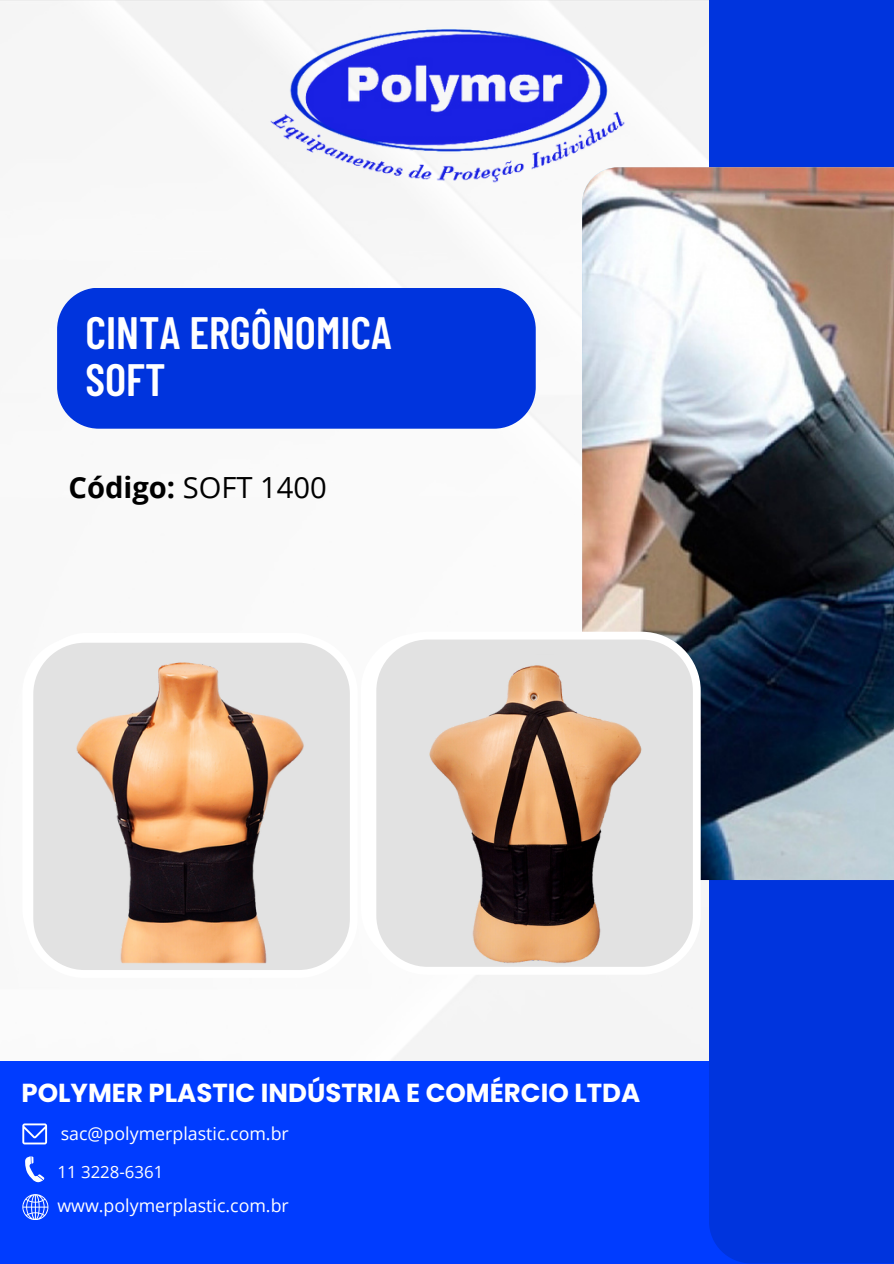
<style>
.page{position:relative;width:894px;height:1264px;background:#fff}
.page>*{position:absolute;margin:0;border:0;box-sizing:border-box;transform-origin:0 0}
.t1{font:600 45.3px "Barlow Condensed";color:#fff}
.t2{font:29.1px "Open Sans";color:#000}
.t3{font:700 25.95px "Poppins";color:#fff}
.t4{font:17.7px "Open Sans";color:#fff}
.t5{font:16.8px "Open Sans";color:#fff}
.s1{font-weight:700}
</style>
<div class="page">
<img style="left:0;top:0;width:708px;height:1061px">
<div style="left:0;top:1061px;width:893px;height:202px;background:#003cff"></div>
<div style="left:708px;top:0;width:185px;height:1263px;background:#0034dd"></div>
<svg style="left:22px;top:1123px;width:25px;height:21px"></svg>
<svg style="left:25px;top:1156px;width:19px;height:26px"></svg>
<svg style="left:22px;top:1194px;width:26px;height:25px"></svg>
<img style="left:266px;top:5px;width:372px;height:183px">
<div style="left:57px;top:288px;width:478px;height:140px;background:#0034dd;border-radius:42px"></div>
<img style="left:582px;top:167px;width:311px;height:713px">
<img style="left:15px;top:637px;width:332px;height:350px">
<img style="left:347px;top:612px;width:376px;height:376px">
<p class="t1" style="left:85px;top:304px;width:308px">CINTA ERGÔNOMICA</p>
<p class="t1" style="left:85px;top:351px;width:81px">SOFT</p>
<p class="t2" style="left:68px;top:466px;width:260px"><span class="s1">Código:</span> SOFT 1400</p>
<h2 class="t3" style="left:21px;top:1074px;width:620px">POLYMER PLASTIC INDÚSTRIA E COMÉRCIO LTDA</h2>
<p class="t4" style="left:61px;top:1120px;width:229px">sac@polymerplastic.com.br</p>
<p class="t5" style="left:57px;top:1159px;width:107px">11 3228-6361</p>
<p class="t4" style="left:57px;top:1192px;width:233px">www.polymerplastic.com.br</p>
</div>
